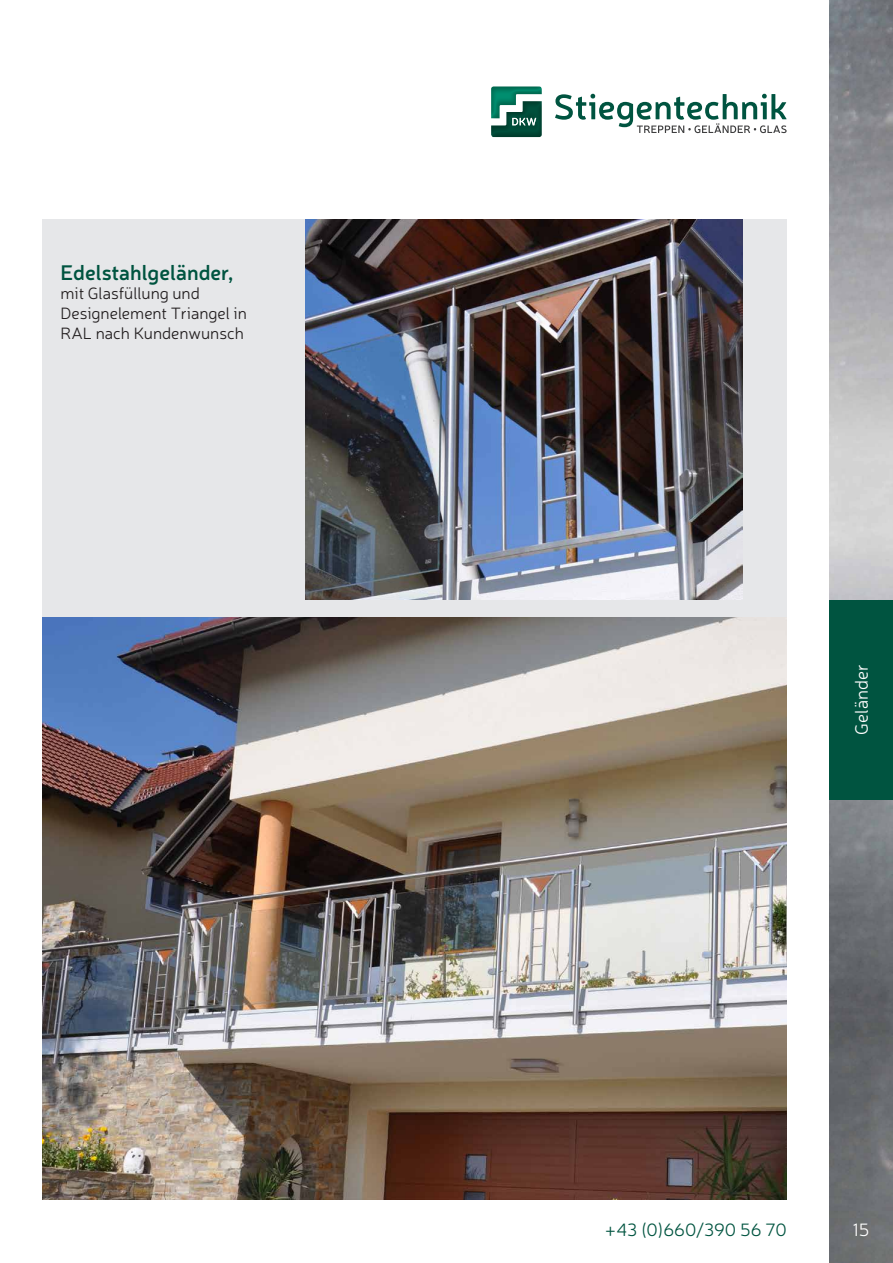
<style>
.page{position:relative;width:893px;height:1263px;background:#fff}
.page>*{position:absolute;margin:0;border:0;box-sizing:border-box;transform-origin:0 0}
.t1{font:600 21px "Neris";color:#005440}
.t2{font:300 18px "Neris";color:#005440}
.t3{font:300 18px "Neris";color:#fff}
.t4{font:300 16.5px/19.8px "Neris";color:#231f20}
</style>
<div class="page">
<img style="left:829px;top:0;width:64px;height:1263px">
<svg style="left:555px;top:94px;width:232px;height:39px"></svg>
<svg style="left:491px;top:119px;width:51px;height:18px"></svg>
<svg style="left:491px;top:86px;width:51px;height:33px"></svg>
<div style="left:829px;top:600px;width:64px;height:199px;background:#005440"></div>
<div style="left:43px;top:219px;width:744px;height:980px;background:#e6e7e9"></div>
<img style="left:43px;top:618px;width:744px;height:581px">
<img style="left:305px;top:219px;width:437px;height:381px">
<p class="t1" style="left:61px;top:258px;width:174px">Edelstahlgeländer,</p>
<p class="t4" style="left:61px;top:283px;width:188px">mit Glasfüllung und<br>Designelement Triangel in<br>RAL nach Kundenwunsch</p>
<p class="t3" style="left:850px;top:735px;width:72px;rotate:-90deg">Geländer</p>
<p class="t2" style="left:605px;top:1218px;width:183px">+43 (0)660/390 56 70</p>
<p class="t3" style="left:853px;top:1218px;width:18px">15</p>
</div>
